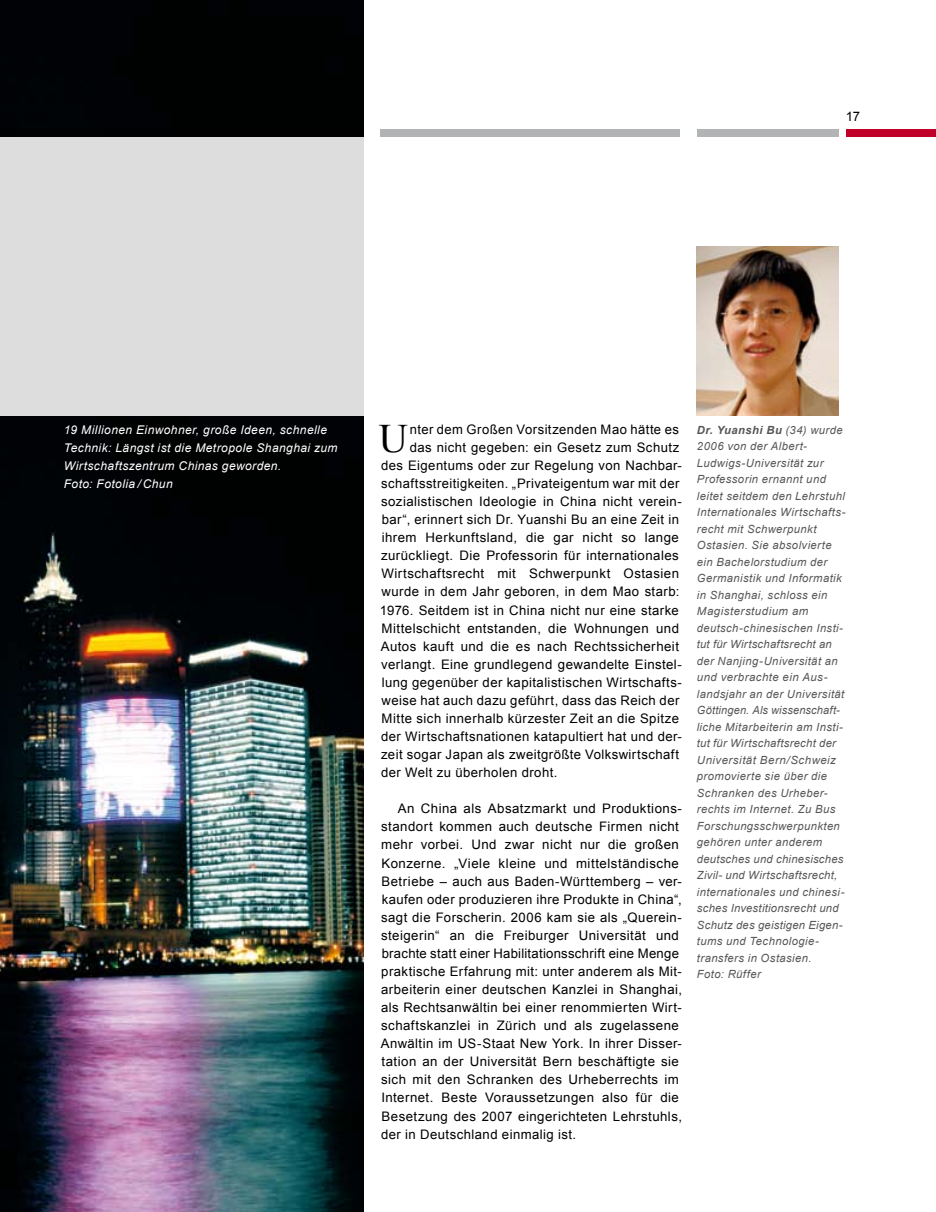
<style>
.page{position:relative;width:936px;height:1212px;background:#fff}
.page>*{position:absolute;margin:0;border:0;box-sizing:border-box;transform-origin:0 0}
.t1{font:40.35px "Times New Roman";color:#000}
.t2{font:13.2px/18px "Arial";letter-spacing:.035em;color:#000}
.t3{font:italic 12px/18px "Arial";letter-spacing:.035em;color:#fff}
.t4{font:italic 11.25px/16.5px "Arial";letter-spacing:.035em;color:#565757}
.s1{font-weight:700}
</style>
<div class="page">
<img style="left:0;top:0;width:363px;height:1212px">
<div style="left:845px;top:129px;width:90px;height:8px;background:#c00028"></div>
<div style="left:0;top:137px;width:380px;height:279px;background:#ddd"></div>
<div style="left:380px;top:129px;width:299px;height:8px;background:#b1b3b4"></div>
<div style="left:0;top:129px;width:363px;height:8px;background:#000100"></div>
<img style="left:696px;top:246px;width:142px;height:170px">
<div style="left:696px;top:129px;width:142px;height:8px;background:#b1b3b4"></div>
<p class="t2" style="left:845px;top:107px;width:16px">17</p>
<h1 class="t1" style="left:379px;top:411px;width:31px">U</h1>
<p class="t2" style="left:410px;top:420px;width:270px">nter dem Großen Vorsitzenden Mao hätte es</p>
<p class="t3" style="left:64px;top:421px;width:275px">19 Millionen Einwohner, große Ideen, schnelle Technik: Längst ist die Metropole Shanghai zum Wirtschaftszentrum Chinas geworden.<br>Foto: Fotolia / Chun</p>
<p class="t4" style="left:696px;top:422px;width:150px"><span class="s1">Dr. Yuanshi Bu</span> (34) wurde<br>2006 von der Albert-<br>Ludwigs-Universität zur<br>Professorin ernannt und leitet seitdem den Lehrstuhl<br>Internationales Wirtschafts&shy;recht mit Schwerpunkt<br>Ostasien. Sie absolvierte ein Bachelorstudium der<br>Germanistik und Informatik in Shanghai, schloss ein<br>Magisterstudium am deutsch-chinesischen Insti&shy;tut für Wirtschaftsrecht an der Nanjing-Universität an und verbrachte ein Aus&shy;landsjahr an der Universität<br>Göttingen. Als wissenschaft&shy;liche Mitarbeiterin am Insti&shy;tut für Wirtschaftsrecht der<br>Universität Bern/Schweiz promovierte sie über die<br>Schranken des Urheber&shy;rechts im Internet. Zu Bus<br>Forschungsschwerpunkten gehören unter anderem deutsches und chinesisches<br>Zivil- und Wirtschaftsrecht, internationales und chinesi&shy;sches Investitionsrecht und<br>Schutz des geistigen Eigen&shy;tums und Technologie&shy;transfers in Ostasien.<br>Foto: Rüffer</p>
<p class="t2" style="left:409px;top:438px;width:271px">das nicht gegeben: ein Gesetz zum Schutz</p>
<p class="t2" style="left:381px;top:456px;width:302px">des Eigentums oder zur Regelung von Nachbar-</p>
<p class="t2" style="left:381px;top:474px;width:300px">schaftsstreitigkeiten. „Privateigentum war mit der</p>
<p class="t2" style="left:381px;top:492px;width:302px">sozialistischen Ideologie in China nicht verein-</p>
<p class="t2" style="left:382px;top:511px;width:299px">bar“, erinnert sich Dr. Yuanshi Bu an eine Zeit in</p>
<p class="t2" style="left:381px;top:529px;width:299px">ihrem Herkunftsland, die gar nicht so lange</p>
<p class="t2" style="left:381px;top:547px;width:299px">zurückliegt. Die Professorin für internationales</p>
<p class="t2" style="left:381px;top:565px;width:299px">Wirtschaftsrecht mit Schwerpunkt Ostasien</p>
<p class="t2" style="left:381px;top:583px;width:299px">wurde in dem Jahr geboren, in dem Mao starb:</p>
<p class="t2" style="left:380px;top:601px;width:300px">1976. Seitdem ist in China nicht nur eine starke</p>
<p class="t2" style="left:381px;top:619px;width:299px">Mittelschicht entstanden, die Wohnungen und</p>
<p class="t2" style="left:381px;top:637px;width:300px">Autos kauft und die es nach Rechtssicherheit</p>
<p class="t2" style="left:381px;top:655px;width:302px">verlangt. Eine grundlegend gewandelte Einstel-</p>
<p class="t2" style="left:382px;top:673px;width:302px">lung gegenüber der kapitalistischen Wirtschafts-</p>
<p class="t2" style="left:381px;top:691px;width:299px">weise hat auch dazu geführt, dass das Reich der</p>
<p class="t2" style="left:381px;top:709px;width:299px">Mitte sich innerhalb kürzester Zeit an die Spitze</p>
<p class="t2" style="left:381px;top:727px;width:302px">der Wirtschaftsnationen katapultiert hat und der-</p>
<p class="t2" style="left:381px;top:745px;width:299px">zeit sogar Japan als zweitgrößte Volkswirtschaft</p>
<p class="t2" style="left:381px;top:764px;width:178px">der Welt zu überholen droht.</p>
<p class="t2" style="left:381px;top:800px;width:303px;text-indent:17px">An China als Absatzmarkt und Produktions&shy;standort kommen auch deutsche Firmen nicht mehr vorbei. Und zwar nicht nur die großen Konzerne. „Viele kleine und mittelständische Betriebe – auch aus Baden-Württemberg – ver&shy;kaufen oder produzieren ihre Produkte in China“, sagt die Forscherin. 2006 kam sie als „Querein&shy;steigerin“ an die Freiburger Universität und brachte statt einer Habilitationsschrift eine Menge praktische Erfahrung mit: unter anderem als Mit&shy;arbeiterin einer deutschen Kanzlei in Shanghai, als Rechtsanwältin bei einer renommierten Wirt&shy;schaftskanzlei in Zürich und als zugelassene Anwältin im US-Staat New York. In ihrer Disser&shy;tation an der Universität Bern beschäftigte sie sich mit den Schranken des Urheberrechts im Internet. Beste Voraussetzungen also für die Besetzung des 2007 eingerichteten Lehrstuhls, der in Deutschland einmalig ist.</p>
</div>
